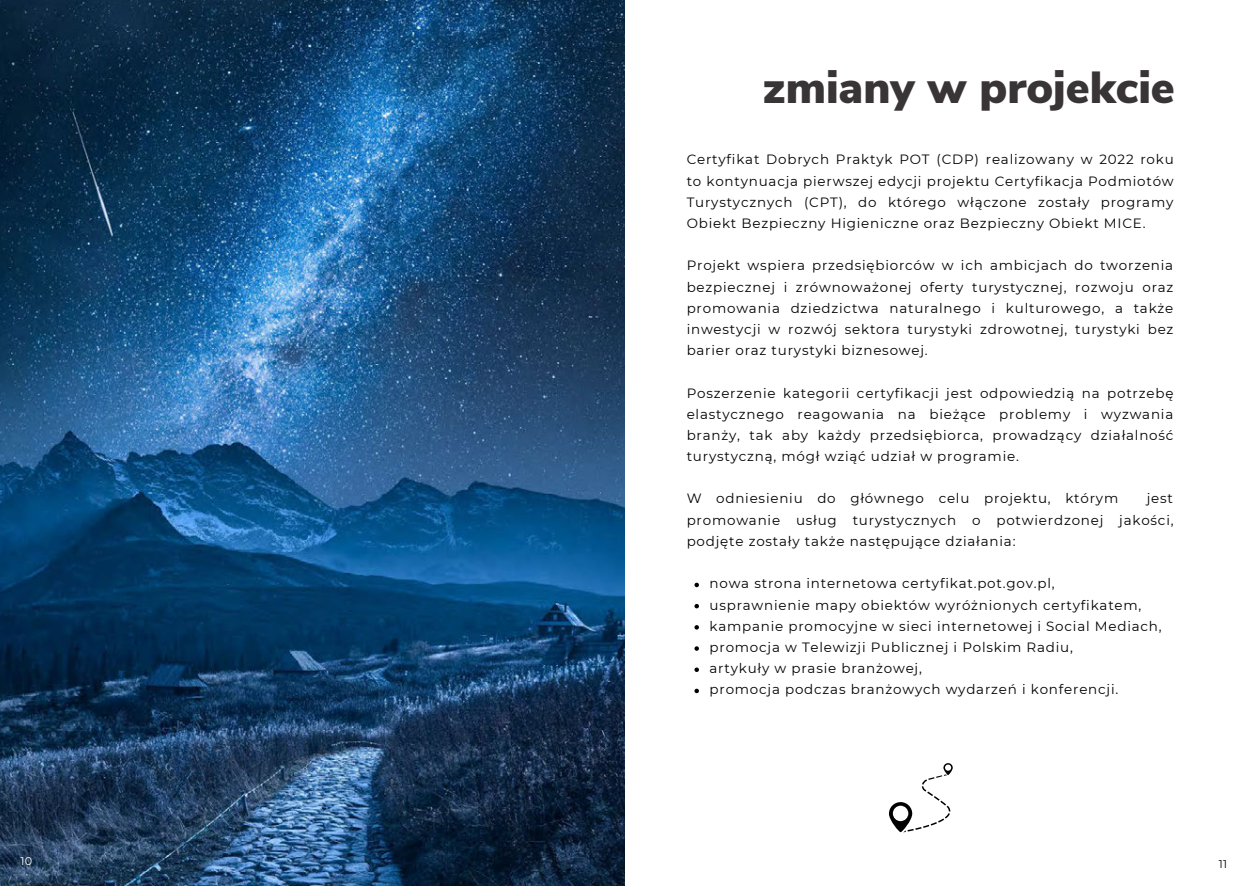
<style>
.page{position:relative;width:1248px;height:886px;background:#fff}
.page>*{position:absolute;margin:0;border:0;box-sizing:border-box;transform-origin:0 0}
.t1{font:900 44.88px "Nunito Sans";color:#393536}
.t2{font:13.5px/21.1px "Montserrat";letter-spacing:.06em;color:#000;text-align:justify}
.t3{font:11.25px "Montserrat";color:#000}
.t4{font:11.25px "Montserrat";color:#fff}
</style>
<div class="page">
<img style="left:0;top:0;width:624px;height:886px">
<svg style="left:694px;top:583px;width:5px;height:4px"></svg>
<svg style="left:694px;top:604px;width:5px;height:4px"></svg>
<svg style="left:694px;top:625px;width:5px;height:4px"></svg>
<svg style="left:694px;top:646px;width:5px;height:5px"></svg>
<svg style="left:694px;top:667px;width:5px;height:5px"></svg>
<svg style="left:694px;top:689px;width:5px;height:4px"></svg>
<svg style="left:889px;top:763px;width:63px;height:69px"></svg>
<p class="t4" style="left:21px;top:854px;width:13px">10</p>
<h1 class="t1" style="left:762px;top:54px;width:414px">zmiany w projekcie</h1>
<p class="t2" style="left:686px;top:149px;width:488px">Certyfikat Dobrych Praktyk POT (CDP) realizowany w 2022 roku to kontynuacja pierwszej edycji projektu Certyfikacja Podmiotów Turystycznych (CPT), do którego włączone zostały programy Obiekt Bezpieczny Higieniczne oraz Bezpieczny Obiekt MICE.</p>
<p class="t2" style="left:686px;top:254px;width:488px">Projekt wspiera przedsiębiorców w ich ambicjach do tworzenia bezpiecznej i zrównoważonej oferty turystycznej, rozwoju oraz promowania dziedzictwa naturalnego i kulturowego, a także inwestycji w rozwój sektora turystyki zdrowotnej, turystyki bez barier oraz turystyki biznesowej.</p>
<p class="t2" style="left:686px;top:382px;width:488px">Poszerzenie kategorii certyfikacji jest odpowiedzią na potrzebę elastycznego reagowania na bieżące problemy i wyzwania branży, tak aby każdy przedsiębiorca, prowadzący działalność turystyczną, mógł wziąć udział w programie.</p>
<p class="t2" style="left:686px;top:488px;width:433px">W odniesieniu do głównego celu projektu, którym</p>
<p class="t2" style="left:686px;top:488px;width:488px;text-indent:460px">jest promowanie usług turystycznych o potwierdzonej jakości, podjęte zostały także następujące działania:</p>
<p class="t2" style="left:709px;top:572px;width:346px">nowa strona internetowa certyfikat.pot.gov.pl,</p>
<p class="t2" style="left:709px;top:594px;width:433px">usprawnienie mapy obiektów wyróżnionych certyfikatem,</p>
<p class="t2" style="left:709px;top:615px;width:453px">kampanie promocyjne w sieci internetowej i Social Mediach,</p>
<p class="t2" style="left:709px;top:636px;width:365px">promocja w Telewizji Publicznej i Polskim Radiu,</p>
<p class="t2" style="left:709px;top:657px;width:214px">artykuły w prasie branżowej,</p>
<p class="t2" style="left:709px;top:678px;width:410px">promocja podczas branżowych wydarzeń i konferencji.</p>
<p class="t3" style="left:1218px;top:857px;width:10px">11</p>
</div>
